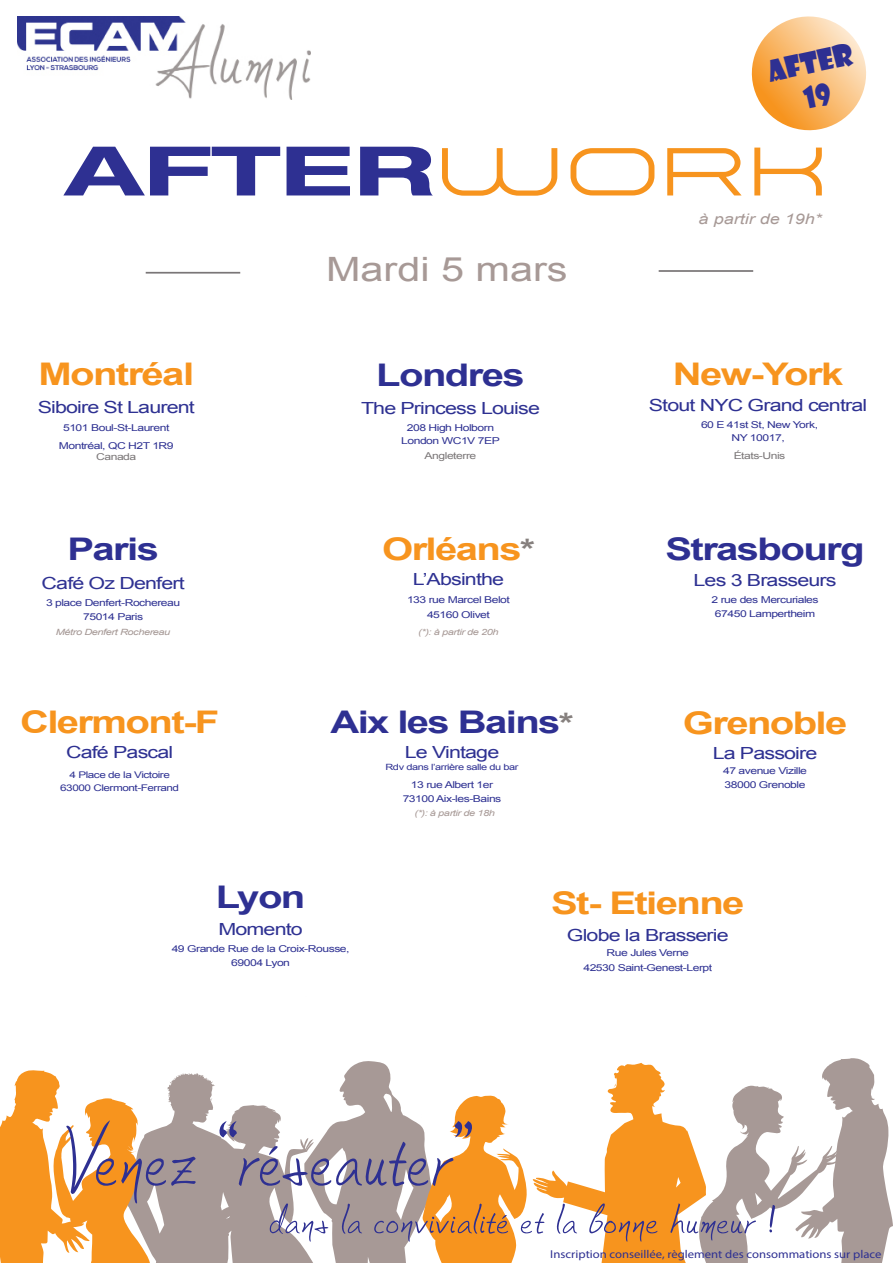
<style>
.page{position:relative;width:893px;height:1263px;background:#fff}
.page>*{position:absolute;margin:0;border:0;box-sizing:border-box;transform-origin:0 0}
.t1{font:33.6px "Arial";color:#a79996;scale:1.23 1}
.t2{font:700 31.2px "Arial";letter-spacing:-.04em;color:#f7941e;scale:1.28 1}
.t3{font:700 31.2px "Arial";letter-spacing:-.04em;color:#2e3092;scale:1.28 1}
.t4{font:28.65px/34px "Showcard Gothic";color:#2e3092;text-align:center}
.t5{font:16.8px "Arial";letter-spacing:-.04em;color:#2e3192;scale:1.28 1}
.t6{font:16.65px "Arial";letter-spacing:-.04em;color:#2e3192;scale:1.28 1}
.t7{font:italic 14.55px "Arial";color:#a79996;scale:1.23 1}
.t8{font:11.4px "Myriad Pro";color:#2e3092;scale:1.11 1}
.t9{font:9.45px/14.1px "Arial";letter-spacing:-.04em;color:#2e3192;text-align:center;scale:1.28 1}
.t10{font:9.45px "Arial";letter-spacing:-.04em;color:#7a7677;scale:1.28 1}
.t11{font:9.15px/13px "Arial";letter-spacing:-.04em;color:#2e3192;text-align:center;scale:1.28 1}
.t12{font:italic 8.55px "Arial";letter-spacing:-.04em;color:#a79996;scale:1.28 1}
.t13{font:8.55px "Arial";letter-spacing:-.04em;color:#2e3092;scale:1.28 1}
.t14{font:italic 8.55px "Arial";letter-spacing:-.04em;color:#a59895;scale:1.28 1}
.s1{font-size:29.7px;color:#86807e}
</style>
<div class="page">
<svg style="left:442px;top:148px;width:380px;height:48px"></svg>
<svg style="left:63px;top:147px;width:369px;height:48px"></svg>
<svg style="left:751px;top:16px;width:115px;height:115px"></svg>
<img style="left:17px;top:16px;width:293px;height:84px">
<svg style="left:0;top:1058px;width:893px;height:205px"></svg>
<hr style="left:146px;top:272px;width:94px;height:2px;background:#7a7677">
<hr style="left:659px;top:270px;width:94px;height:2px;background:#7a7677">
<h3 class="t4" style="left:764px;top:54px;width:87px;rotate:-12deg">AFTER<br>19</h3>
<h2 class="t2" style="left:38px;top:353px;width:123px">Montréal</h2>
<h3 class="t6" style="left:38px;top:396px;width:124px">Siboire St Laurent</h3>
<p class="t9" style="left:59px;top:419px;width:91px;line-height:17.9px">5101 Boul-St-Laurent<br>Montréal, QC H2T 1R9</p>
<p class="t10" style="left:96px;top:450px;width:33px">Canada</p>
<h2 class="t3" style="left:67px;top:528px;width:73px">Paris</h2>
<h3 class="t6" style="left:42px;top:572px;width:113px">Café Oz Denfert</h3>
<p class="t9" style="left:46px;top:596px;width:106px">3 place Denfert-Rochereau<br>75014 Paris</p>
<p class="t14" style="left:56px;top:626px;width:91px">Métro Denfert Rochereau</p>
<h2 class="t2" style="left:20px;top:702px;width:157px">Clermont-F</h2>
<h3 class="t6" style="left:66px;top:741px;width:85px">Café Pascal</h3>
<p class="t11" style="left:60px;top:768px;width:94px">4 Place de la Victoire<br>63000 Clermont-Ferrand</p>
<h1 class="t1" style="left:326px;top:247px;width:198px">Mardi 5 mars</h1>
<h2 class="t3" style="left:376px;top:355px;width:117px">Londres</h2>
<h3 class="t6" style="left:361px;top:397px;width:141px">The Princess Louise</h3>
<p class="t9" style="left:401px;top:421px;width:79px;line-height:13px">208 High Holborn<br>London WC1V 7EP</p>
<p class="t10" style="left:425px;top:450px;width:42px">Angleterre</p>
<h2 class="t2" style="left:382px;top:528px;width:121px">Orléans<span class="s1">*</span></h2>
<h3 class="t6" style="left:413px;top:568px;width:73px">L’Absinthe</h3>
<p class="t9" style="left:407px;top:593px;width:82px">133 rue Marcel Belot<br>45160 Olivet</p>
<p class="t12" style="left:418px;top:626px;width:64px">(*): à partir de 20h</p>
<h2 class="t3" style="left:330px;top:702px;width:192px">Aix les Bains<span class="s1">*</span></h2>
<h3 class="t6" style="left:405px;top:741px;width:75px">Le Vintage</h3>
<p class="t13" style="left:385px;top:761px;width:105px">Rdv dans l’arrière salle du bar</p>
<p class="t9" style="left:403px;top:778px;width:79px;line-height:13.4px">13 rue Albert 1er<br>73100 Aix-les-Bains</p>
<p class="t12" style="left:414px;top:808px;width:64px">(*): à partir de 18h</p>
<h3 class="t7" style="left:699px;top:209px;width:102px">à partir de 19h*</h3>
<h2 class="t2" style="left:673px;top:353px;width:135px">New-York</h2>
<h3 class="t6" style="left:649px;top:394px;width:172px">Stout NYC Grand central</h3>
<p class="t9" style="left:701px;top:418px;width:93px;line-height:13px">60 E 41st St, New York,<br>NY 10017,</p>
<p class="t10" style="left:734px;top:450px;width:42px">États-Unis</p>
<h2 class="t3" style="left:665px;top:528px;width:157px">Strasbourg</h2>
<h3 class="t6" style="left:694px;top:569px;width:113px">Les 3 Brasseurs</h3>
<p class="t9" style="left:711px;top:593px;width:85px">2 rue des Mercuriales<br>67450 Lampertheim</p>
<h2 class="t2" style="left:683px;top:702px;width:130px">Grenoble</h2>
<h3 class="t6" style="left:713px;top:742px;width:83px">La Passoire</h3>
<p class="t9" style="left:723px;top:764px;width:67px;text-align:left">47 avenue Vizille<br>38000 Grenoble</p>
<h2 class="t3" style="left:216px;top:876px;width:71px">Lyon</h2>
<h3 class="t5" style="left:218px;top:918px;width:67px">Momento</h3>
<p class="t9" style="left:172px;top:941px;width:140px;line-height:14.7px">49 Grande Rue de la Croix-Rousse,<br>69004 Lyon</p>
<h2 class="t2" style="left:551px;top:882px;width:153px">St- Etienne</h2>
<h3 class="t6" style="left:567px;top:924px;width:128px">Globe la Brasserie</h3>
<p class="t9" style="left:583px;top:946px;width:102px;line-height:14.5px">Rue Jules Verne<br>42530 Saint-Genest-Lerpt</p>
<p class="t8" style="left:550px;top:1247px;width:300px">Inscription conseillée, règlement des consommations sur place</p>
</div>
